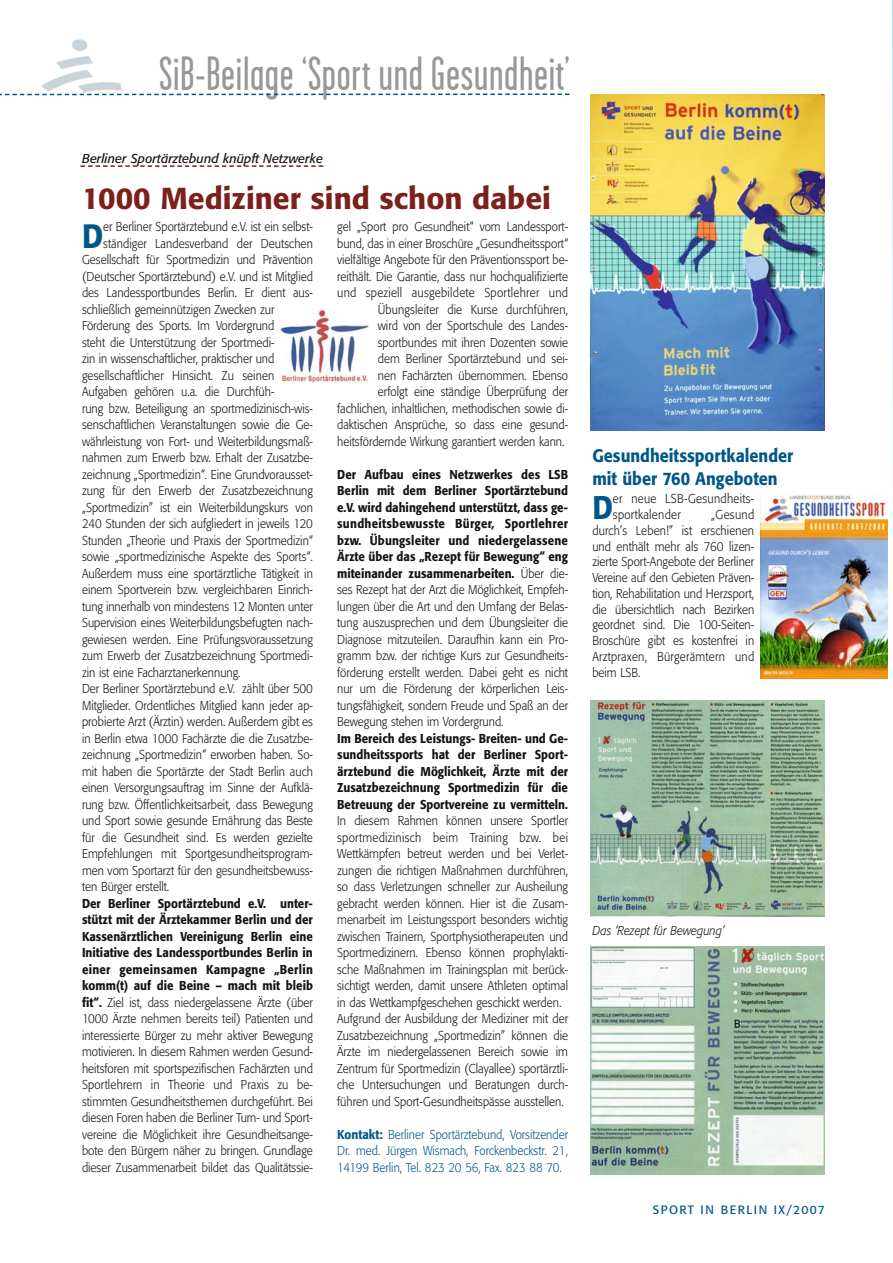
<style>
.page{position:relative;width:893px;height:1263px;background:#fff}
.page>*{position:absolute;margin:0;border:0;box-sizing:border-box;transform-origin:0 0}
.t1{font:48px "Garage Gothic";letter-spacing:.015em;color:#989898}
.t2{font:500 33.3px "Formata";color:#005788;scale:.9 1}
.t3{font:500 32.4px "Formata";color:#005788;scale:.9 1}
.t4{font:500 30px "Formata";color:#7c201b}
.t5{font:500 18px/22.6px "Formata";color:#005788;scale:.9 1}
.t6{font:300 12.75px/16.5px "Formata";color:#131413;text-align:justify;scale:.9 1}
.t7{font:500 12.75px/16.5px "Formata";color:#131413;text-align:justify;scale:.9 1}
.t8{font:300 12.75px/16.5px "Formata";color:#005788;text-align:justify;scale:.9 1}
.t9{font:italic 12.75px "Formata";color:#131413}
.t10{font:300 12.75px/15.8px "Formata";letter-spacing:.025em;color:#131413;scale:.9 1}
.t11{font:italic 300 12.75px "Formata";color:#131413;scale:.9 1}
.t12{font:12px "Formata";letter-spacing:.115em;color:#005788}
.s1{font-weight:500}
</style>
<div class="page">
<img style="left:41px;top:39px;width:81px;height:53px">
<svg style="left:0;top:93px;width:570px;height:2px"></svg>
<svg style="left:81px;top:165px;width:242px;height:2px"></svg>
<img style="left:280px;top:310px;width:88px;height:72px">
<img style="left:591px;top:700px;width:234px;height:216px">
<img style="left:591px;top:947px;width:234px;height:227px">
<img style="left:760px;top:495px;width:128px;height:183px">
<img style="left:591px;top:94px;width:234px;height:336px">
<hr style="left:892px;top:0;width:1px;height:564px;background:#b6e2e7">
<hr style="left:892px;top:25px;width:1px;height:539px;background:#bae3e9">
<hr style="left:892px;top:50px;width:1px;height:514px;background:#bee5ea">
<hr style="left:892px;top:88px;width:1px;height:476px;background:#c3e7ec">
<hr style="left:892px;top:119px;width:1px;height:445px;background:#c7e8ed">
<hr style="left:892px;top:144px;width:1px;height:420px;background:#cbeaef">
<hr style="left:892px;top:176px;width:1px;height:388px;background:#cfecf0">
<hr style="left:892px;top:201px;width:1px;height:363px;background:#d3eef2">
<hr style="left:892px;top:232px;width:1px;height:332px;background:#d7eff4">
<hr style="left:892px;top:264px;width:1px;height:300px;background:#dbf0f4">
<hr style="left:892px;top:295px;width:1px;height:269px;background:#dff2f5">
<hr style="left:892px;top:326px;width:1px;height:238px;background:#e3f4f6">
<hr style="left:892px;top:358px;width:1px;height:206px;background:#e7f5f7">
<hr style="left:892px;top:396px;width:1px;height:168px;background:#ebf7f7">
<hr style="left:892px;top:427px;width:1px;height:137px;background:#eff8f8">
<hr style="left:892px;top:465px;width:1px;height:99px;background:#f3fafa">
<hr style="left:892px;top:496px;width:1px;height:68px;background:#f7fbfb">
<hr style="left:892px;top:527px;width:1px;height:37px;background:#fbfdfd">
<h1 class="t1" style="left:159px;top:55px;width:412px">SiB-Beilage ‘Sport und Gesundheit’</h1>
<p class="t9" style="left:82px;top:153px;width:242px">Berliner Sportärztebund knüpft Netzwerke</p>
<h3 class="t4" style="left:82px;top:185px;width:470px">1000 Mediziner sind schon dabei</h3>
<h2 class="t2" style="left:82px;top:221px;width:25px">D</h2>
<p class="t6" style="left:103px;top:219px;width:234px">er Berliner Sportärztebund e.V. ist ein selbst-</p>
<p class="t6" style="left:103px;top:236px;width:234px">ständiger Landesverband der Deutschen</p>
<p class="t6" style="left:82px;top:252px;width:258px">Gesellschaft für Sportmedizin und Prävention</p>
<p class="t6" style="left:82px;top:269px;width:258px">(Deutscher Sportärztebund) e.V. und ist Mitglied</p>
<p class="t6" style="left:82px;top:285px;width:258px">des Landessportbundes Berlin. Er dient aus-</p>
<p class="t6" style="left:82px;top:302px;width:215px">schließlich gemeinnützigen Zwecken zur</p>
<p class="t6" style="left:82px;top:318px;width:215px">Förderung des Sports. Im Vordergrund</p>
<p class="t6" style="left:82px;top:335px;width:215px">steht die Unterstützung der Sportmedi-</p>
<p class="t6" style="left:82px;top:351px;width:215px">zin in wissenschaftlicher, praktischer und</p>
<p class="t6" style="left:82px;top:368px;width:215px">gesellschaftlicher Hinsicht. Zu seinen</p>
<p class="t6" style="left:82px;top:384px;width:215px">Aufgaben gehören u.a. die Durchfüh-</p>
<p class="t6" style="left:82px;top:401px;width:258px">rung bzw. Beteiligung an sportmedizinisch-wis-</p>
<p class="t6" style="left:82px;top:417px;width:258px">senschaftlichen Veranstaltungen sowie die Ge-</p>
<p class="t6" style="left:82px;top:434px;width:258px">währleistung von Fort- und Weiterbildungsmaß-</p>
<p class="t6" style="left:82px;top:450px;width:258px">nahmen zum Erwerb bzw. Erhalt der Zusatzbe-</p>
<p class="t6" style="left:82px;top:467px;width:258px">zeichnung „Sportmedizin“. Eine Grundvorausset-</p>
<p class="t6" style="left:82px;top:483px;width:258px">zung für den Erwerb der Zusatzbezeichnung</p>
<p class="t6" style="left:82px;top:500px;width:258px">„Sportmedizin” ist ein Weiterbildungskurs von</p>
<p class="t6" style="left:82px;top:516px;width:258px">240 Stunden der sich aufgliedert in jeweils 120</p>
<p class="t6" style="left:82px;top:533px;width:258px">Stunden „Theorie und Praxis der Sportmedizin“</p>
<p class="t6" style="left:82px;top:549px;width:258px">sowie „sportmedizinische Aspekte des Sports“.</p>
<p class="t6" style="left:82px;top:566px;width:258px">Außerdem muss eine sportärztliche Tätigkeit in</p>
<p class="t6" style="left:82px;top:582px;width:258px">einem Sportverein bzw. vergleichbaren Einrich-</p>
<p class="t6" style="left:82px;top:599px;width:258px">tung innerhalb von mindestens 12 Monten unter</p>
<p class="t6" style="left:82px;top:615px;width:258px">Supervision eines Weiterbildungsbefugten nach-</p>
<p class="t6" style="left:82px;top:632px;width:258px">gewiesen werden. Eine Prüfungsvoraussetzung</p>
<p class="t6" style="left:82px;top:648px;width:258px">zum Erwerb der Zusatzbezeichnung Sportmedi-</p>
<p class="t6" style="left:82px;top:665px;width:178px">zin ist eine Facharztanerkennung.</p>
<p class="t6" style="left:82px;top:681px;width:258px">Der Berliner Sportärztebund e.V. zählt über 500</p>
<p class="t6" style="left:82px;top:698px;width:258px">Mitglieder. Ordentliches Mitglied kann jeder ap-</p>
<p class="t6" style="left:82px;top:714px;width:258px">probierte Arzt (Ärztin) werden. Außerdem gibt es</p>
<p class="t6" style="left:82px;top:731px;width:258px">in Berlin etwa 1000 Fachärzte die die Zusatzbe-</p>
<p class="t6" style="left:82px;top:747px;width:258px">zeichnung „Sportmedizin“ erworben haben. So-</p>
<p class="t6" style="left:82px;top:764px;width:258px">mit haben die Sportärzte der Stadt Berlin auch</p>
<p class="t6" style="left:82px;top:780px;width:258px">einen Versorgungsauftrag im Sinne der Aufklä-</p>
<p class="t6" style="left:82px;top:797px;width:258px">rung bzw. Öffentlichkeitsarbeit, dass Bewegung</p>
<p class="t6" style="left:82px;top:813px;width:258px">und Sport sowie gesunde Ernährung das Beste</p>
<p class="t6" style="left:82px;top:830px;width:258px">für die Gesundheit sind. Es werden gezielte</p>
<p class="t6" style="left:82px;top:846px;width:258px">Empfehlungen mit Sportgesundheitsprogram-</p>
<p class="t6" style="left:82px;top:863px;width:258px">men vom Sportarzt für den gesundheitsbewuss-</p>
<p class="t6" style="left:82px;top:879px;width:98px">ten Bürger erstellt.</p>
<p class="t6" style="left:82px;top:896px;width:258px"><span class="s1">Der Berliner Sportärztebund e.V. unter&shy;stützt mit der Ärztekammer Berlin und der Kassenärztlichen Vereinigung Berlin eine Initiative des Landessportbundes Berlin in einer gemeinsamen Kampagne „Berlin komm(t) auf die Beine – mach mit bleib fit“.</span> Ziel ist, dass niedergelassene Ärzte (über 1000 Ärzte nehmen bereits teil) Patienten und interessierte Bürger zu mehr aktiver Bewegung motivieren. In diesem Rahmen werden Gesund&shy;heitsforen mit sportspezifischen Fachärzten und Sportlehrern in Theorie und Praxis zu be&shy;stimmten Gesundheitsthemen durchgeführt. Bei diesen Foren haben die Berliner Turn- und Sport&shy;vereine die Möglichkeit ihre Gesundheitsange&shy;bote den Bürgern näher zu bringen. Grundlage dieser Zusammenarbeit bildet das Qualitätssie-</p>
<p class="t6" style="left:337px;top:219px;width:258px;text-align:right">gel „Sport pro Gesundheit“ vom Landessport&shy;bund, das in einer Broschüre „Gesundheitssport“ vielfältige Angebote für den Präventionssport be&shy;reithält. Die Garantie, dass nur hochqualifizierte und speziell ausgebildete Sportlehrer und Übungsleiter die Kurse durchführen,<br>wird von der Sportschule des Landes&shy;sportbundes mit ihren Dozenten sowie<br>dem Berliner Sportärztebund und sei-<br>nen Fachärzten übernommen. Ebenso<br>erfolgt eine ständige Überprüfung der fachlichen, inhaltlichen, methodischen sowie di&shy;daktischen Ansprüche, so dass eine gesund&shy;heitsfördernde Wirkung garantiert werden kann.</p>
<p class="t6" style="left:337px;top:467px;width:258px"><span class="s1">Der Aufbau eines Netzwerkes des LSB Berlin mit dem Berliner Sportärztebund e.V. wird dahingehend unterstützt, dass ge&shy;sundheitsbewusste Bürger, Sportlehrer bzw. Übungsleiter und niedergelassene Ärzte über das „Rezept für Bewegung“ eng miteinander zusammenarbeiten.</span> Über die&shy;ses Rezept hat der Arzt die Möglichkeit, Empfeh&shy;lungen über die Art und den Umfang der Belas&shy;tung auszusprechen und dem Übungsleiter die Diagnose mitzuteilen. Daraufhin kann ein Pro&shy;gramm bzw. der richtige Kurs zur Gesundheits&shy;förderung erstellt werden. Dabei geht es nicht nur um die Förderung der körperlichen Leis&shy;tungsfähigkeit, sondern Freude und Spaß an der Bewegung stehen im Vordergrund.</p>
<p class="t7" style="left:337px;top:731px;width:258px">Im Bereich des Leistungs- Breiten- und Ge&shy;sundheitssports hat der Berliner Sport&shy;ärztebund die Möglichkeit, Ärzte mit der Zusatzbezeichnung Sportmedizin für die Betreuung der Sportvereine zu vermitteln.</p>
<p class="t6" style="left:337px;top:813px;width:258px;text-align:left">In diesem Rahmen können unsere Sportler sportmedizinisch beim Training bzw. bei Wettkämpfen betreut werden und bei Verlet&shy;zungen die richtigen Maßnahmen durchführen, so dass Verletzungen schneller zur Ausheilung gebracht werden können. Hier ist die Zusam&shy;menarbeit im Leistungssport besonders wichtig zwischen Trainern, Sportphysiotherapeuten und Sportmedizinern. Ebenso können prophylakti&shy;sche Maßnahmen im Trainingsplan mit berück&shy;sichtigt werden, damit unsere Athleten optimal in das Wettkampfgeschehen geschickt werden.<br>Aufgrund der Ausbildung der Mediziner mit der Zusatzbezeichnung „Sportmedizin” können die Ärzte im niedergelassenen Bereich sowie im Zentrum für Sportmedizin (Clayallee) sportärztli&shy;che Untersuchungen und Beratungen durch&shy;führen und Sport-Gesundheitspässe ausstellen.</p>
<p class="t8" style="left:337px;top:1127px;width:258px"><span class="s1">Kontakt:</span> Berliner Sportärztebund, Vorsitzender Dr. med. Jürgen Wismach, Forckenbeckstr. 21, 14199 Berlin, Tel. 823 20 56, Fax. 823 88 70.</p>
<h3 class="t5" style="left:592px;top:446px;width:225px">Gesundheitssportkalender mit über 760 Angeboten</h3>
<h3 class="t3" style="left:592px;top:493px;width:24px">D</h3>
<p class="t10" style="left:613px;top:492px;width:158px">er neue LSB-Gesundheits&shy;sportkalender</p>
<p class="t6" style="left:592px;top:508px;width:181px;line-height:15.8px;text-indent:119px">„Gesund durch’s Leben!” ist erschienen und enthält mehr als 760 lizen&shy;zierte Sport-Angebote der Berliner Vereine auf den Gebieten Präven&shy;tion, Rehabilitation und Herzsport, die übersichtlich nach Bezirken geordnet sind. Die 100-Seiten-Broschüre gibt es kostenfrei in Arztpraxen, Bürgerämtern und beim LSB.</p>
<p class="t11" style="left:592px;top:925px;width:148px">Das ‘Rezept für Bewegung’</p>
<p class="t12" style="left:653px;top:1204px;width:173px">SPORT IN BERLIN IX/2007</p>
</div>
